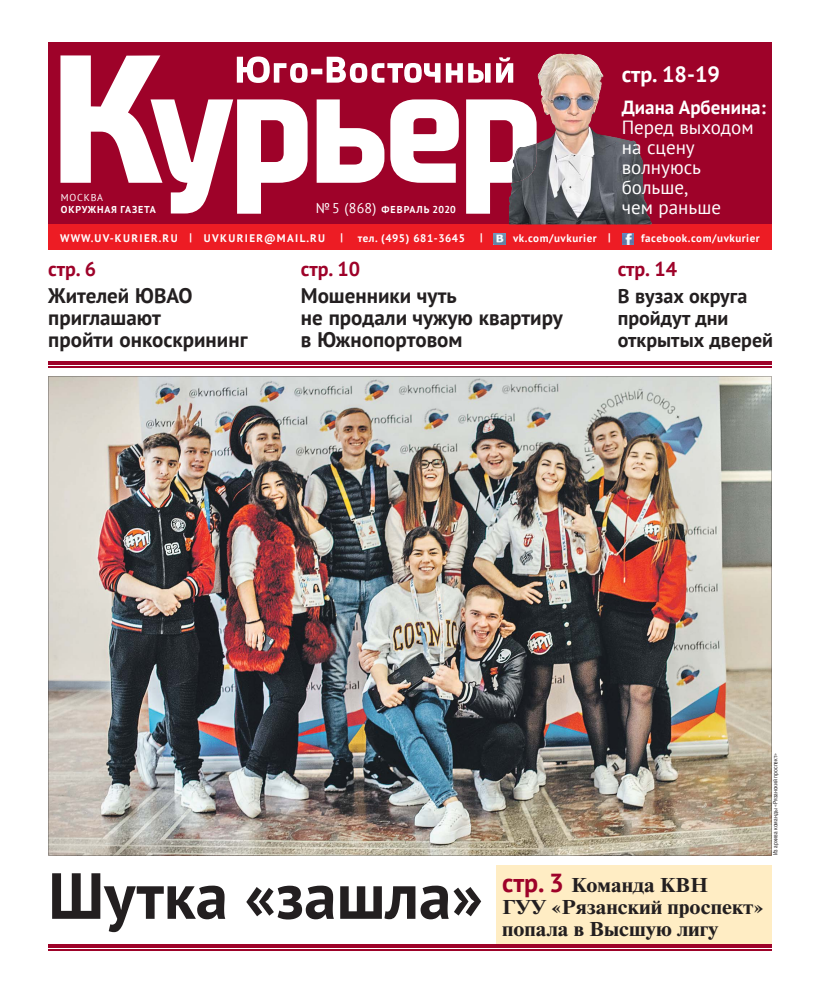
<style>
.page{position:relative;width:820px;height:993px;background:#fff}
.page>*{position:absolute;margin:0;border:0;box-sizing:border-box;transform-origin:0 0}
.t1{font:700 65px "PT Sans";color:#231f20}
.t2{font:700 22px "PT Sans";color:#fff}
.t3{font:700 21px/22px "PT Sans";color:#231f20}
.t4{font:700 20px/22px "Newton C";color:#231f20;scale:1.1 1}
.t5{font:700 20px/22px "PT Sans";color:#231f20}
.t6{font:700 20px "PT Sans";color:#9e0229}
.t7{font:19px/20px "PT Sans";color:#fff}
.t8{font:700 19px "PT Sans";color:#fff}
.t9{font:700 11px "PT Sans";letter-spacing:.05em;color:#fff}
.t10{font:700 11px "PT Sans";letter-spacing:.13em;color:#fff}
.t11{font:700 10px "PT Sans";letter-spacing:.08em;color:#fff}
.t12{font:10px "PT Sans";letter-spacing:.08em;color:#fff}
.t13{font:6px "Helios Cond";color:#231f20}
.s1{font-weight:400;font-size:14px}
.s2{font-family:"PT Sans";font-size:26px;color:#9e0229}
</style>
<div class="page">
<div style="left:48px;top:43px;width:723px;height:192px;background:#9e0229"></div>
<hr style="left:48px;top:361px;width:723px;height:3px;background:#9e0229">
<hr style="left:48px;top:366px;width:723px;height:1px;background:#9e0229">
<img style="left:48px;top:376px;width:723px;height:479px">
<div style="left:48px;top:224px;width:723px;height:25px;background:#ed1c24"></div>
<svg style="left:493px;top:233px;width:12px;height:11px"></svg>
<svg style="left:622px;top:233px;width:11px;height:11px"></svg>
<svg style="left:60px;top:55px;width:475px;height:159px"></svg>
<div style="left:496px;top:864px;width:275px;height:80px;background:#ffedc4"></div>
<img style="left:535px;top:53px;width:81px;height:103px">
<img style="left:616px;top:137px;width:36px;height:87px">
<img style="left:508px;top:156px;width:108px;height:68px">
<img style="left:511px;top:143px;width:25px;height:39px">
<hr style="left:48px;top:944px;width:723px;height:3px;background:#9e0229">
<hr style="left:48px;top:949px;width:723px;height:1px;background:#9e0229">
<p class="t12" style="left:61px;top:191px;width:44px">МОСКВА</p>
<p class="t11" style="left:61px;top:203px;width:96px">ОКРУЖНАЯ ГАЗЕТА</p>
<p class="t11" style="left:316px;top:203px;width:142px"><span class="s1">№5 (868)</span> ФЕВРАЛЬ 2020</p>
<p class="t2" style="left:621px;top:60px;width:100px">стр. 18-19</p>
<p class="t8" style="left:621px;top:94px;width:145px">Диана Арбенина:</p>
<p class="t7" style="left:621px;top:117px;width:133px">Перед выходом на сцену волнуюсь больше,<br>чем раньше</p>
<p class="t10" style="left:60px;top:231px;width:266px">WWW.UV-KURIER.RU | UVKURIER@MAIL.RU</p>
<p class="t9" style="left:340px;top:230px;width:4px">|</p>
<p class="t9" style="left:357px;top:231px;width:109px">тел. (495) 681-3645</p>
<p class="t9" style="left:480px;top:230px;width:4px">|</p>
<p class="t9" style="left:513px;top:231px;width:99px">vk.com/uvkurier |</p>
<p class="t9" style="left:641px;top:231px;width:120px">facebook.com/uvkurier</p>
<p class="t6" style="left:48px;top:255px;width:49px">стр. 6</p>
<p class="t3" style="left:48px;top:284px;width:201px">Жителей ЮВАО приглашают<br>пройти онкоскрининг</p>
<p class="t6" style="left:301px;top:255px;width:61px">стр. 10</p>
<p class="t3" style="left:301px;top:284px;width:263px">Мошенники чуть<br>не продали чужую квартиру в Южнопортовом</p>
<p class="t6" style="left:617px;top:255px;width:61px">стр. 14</p>
<p class="t5" style="left:617px;top:285px;width:157px">В вузах округа пройдут дни открытых дверей</p>
<p class="t13" style="left:772px;top:855px;width:104px;rotate:-90deg">Из архива команды «Рязанский проспект»</p>
<h1 class="t1" style="left:48px;top:852px;width:436px">Шутка «зашла»</h1>
<p class="t4" style="left:502px;top:876px;width:239px"><span class="s2">стр. 3</span> Команда КВН<br>ГУУ «Рязанский проспект» попала в Высшую лигу</p>
</div>
